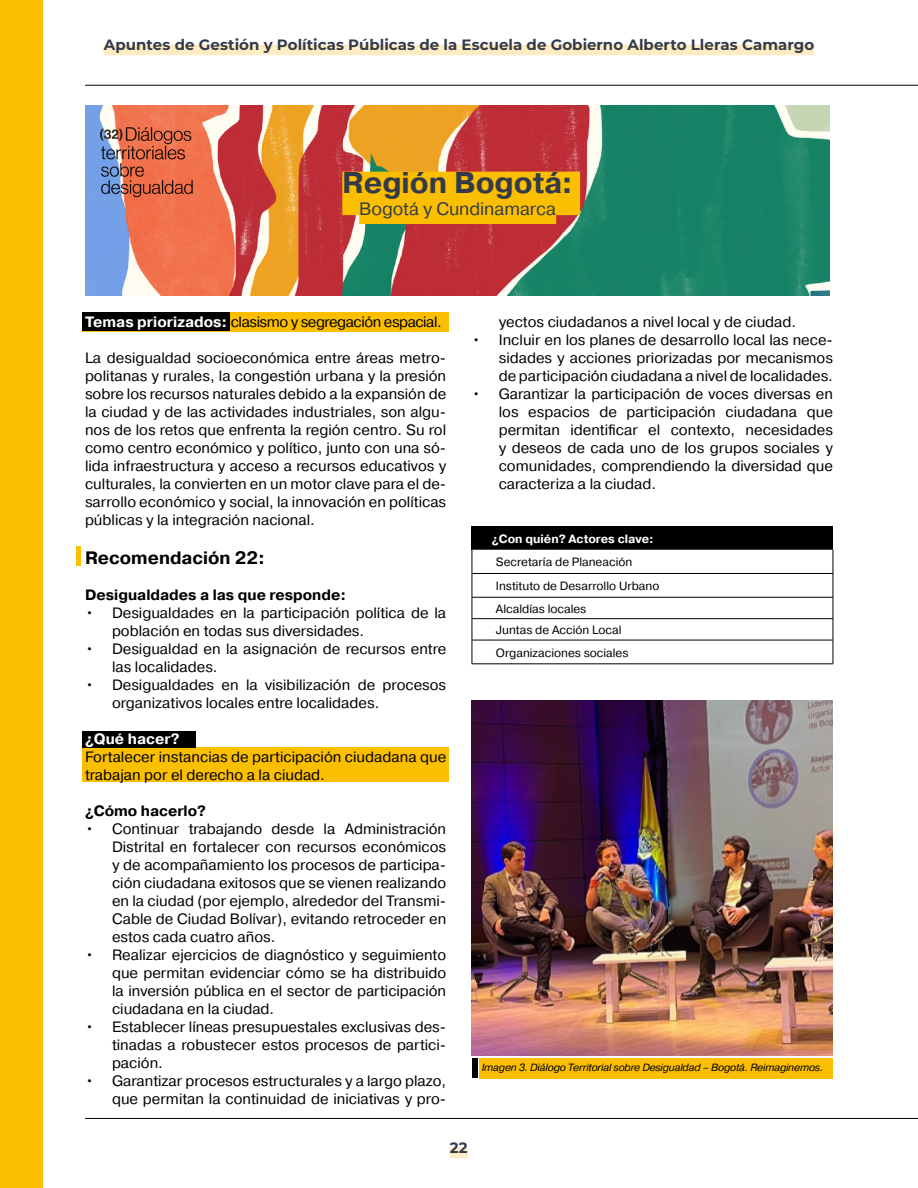
<style>
.page{position:relative;width:918px;height:1188px;background:#fff}
.page>*{position:absolute;margin:0;border:0;box-sizing:border-box;transform-origin:0 0}
.t1{font:700 30px "Pragmatica";letter-spacing:-.005em;color:#333b4b}
.t2{font:18px "Pragmatica";letter-spacing:-.005em;color:#333b4b}
.t3{font:700 18px "Pragmatica";color:#000}
.t4{font:15px/18px "Pragmatica";color:#000;text-align:justify}
.t5{font:700 15px "Montserrat";letter-spacing:.005em;color:#333b4b}
.t6{font:15px "Pragmatica";letter-spacing:-.03em;color:#000}
.t7{font:700 15px "Pragmatica";color:#000}
.t8{font:700 15px "Pragmatica";color:#fff}
.t9{font:12px/23.7px "Pragmatica";color:#000}
.t10{font:700 12px "Pragmatica";color:#fff}
.t11{font:italic 10.5px "Pragmatica";letter-spacing:-.02em;color:#000}
.s1{font-weight:700;color:#fff}
</style>
<div class="page">
<hr style="left:85px;top:1118px;width:833px;height:1px;background:#000">
<hr style="left:85px;top:85px;width:833px;height:1px;background:#000">
<div style="left:0;top:0;width:43px;height:1188px;background:#fbbf00"></div>
<div style="left:450px;top:1147px;width:18px;height:11px;background:#ffecc2"></div>
<div style="left:104px;top:45px;width:710px;height:10px;background:#ffecc2"></div>
<div style="left:82px;top:313px;width:366px;height:19px;background:#fbbf00"></div>
<div style="left:82px;top:313px;width:148px;height:18px;background:#000"></div>
<div style="left:82px;top:748px;width:366px;height:34px;background:#fbbf00"></div>
<div style="left:82px;top:732px;width:114px;height:16px;background:#000"></div>
<img style="left:85px;top:105px;width:745px;height:191px">
<div style="left:342px;top:172px;width:238px;height:43px;background:#fbbf00"></div>
<div style="left:359px;top:194px;width:197px;height:30px;background:#fbbf00"></div>
<img style="left:472px;top:700px;width:360px;height:355px">
<div style="left:472px;top:526px;width:361px;height:24px;background:#000"></div>
<svg style="left:472px;top:550px;width:362px;height:114px"></svg>
<hr style="left:472px;top:664px;width:361px;height:1px;background:#000">
<img style="left:99px;top:125px;width:96px;height:75px">
<hr style="left:77px;top:547px;width:4px;height:19px;background:#fbbf00">
<div style="left:479px;top:1058px;width:354px;height:20px;background:#fbbf00"></div>
<div style="left:472px;top:1058px;width:5px;height:20px;background:#000"></div>
<p class="t5" style="left:104px;top:34px;width:712px">Apuntes de Gestión y Políticas Públicas de la Escuela de Gobierno Alberto Lleras Camargo</p>
<h1 class="t1" style="left:342px;top:164px;width:232px">Región Bogotá:</h1>
<p class="t2" style="left:359px;top:198px;width:199px">Bogotá y Cundinamarca</p>
<p class="t6" style="left:85px;top:312px;width:358px"><span class="s1">Temas priorizados:</span> clasismo y segregación espacial.</p>
<p class="t4" style="left:85px;top:349px;width:363px">La desigualdad socioeconómica entre áreas metro&shy;politanas y rurales, la congestión urbana y la presión sobre los recursos naturales debido a la expansión de la ciudad y de las actividades industriales, son algu&shy;nos de los retos que enfrenta la región centro. Su rol como centro económico y político, junto con una só&shy;lida infraestructura y acceso a recursos educativos y culturales, la convierten en un motor clave para el de&shy;sarrollo económico y social, la innovación en políticas públicas y la integración nacional.</p>
<p class="t3" style="left:85px;top:547px;width:182px">Recomendación 22:</p>
<p class="t7" style="left:85px;top:586px;width:263px">Desigualdades a las que responde:</p>
<p class="t4" style="left:112px;top:605px;width:336px;text-indent:-27px">• Desigualdades en la participación política de la población en todas sus diversidades.</p>
<p class="t4" style="left:112px;top:641px;width:336px;text-indent:-27px">• Desigualdad en la asignación de recursos entre las localidades.</p>
<p class="t4" style="left:112px;top:677px;width:336px;text-indent:-27px">• Desigualdades en la visibilización de procesos organizativos locales entre localidades.</p>
<p class="t8" style="left:85px;top:730px;width:96px">¿Qué hacer?</p>
<p class="t4" style="left:85px;top:749px;width:363px">Fortalecer instancias de participación ciudadana que trabajan por el derecho a la ciudad.</p>
<p class="t7" style="left:85px;top:802px;width:122px">¿Cómo hacerlo?</p>
<p class="t4" style="left:112px;top:821px;width:336px;text-indent:-27px">• Continuar trabajando desde la Administración Distrital en fortalecer con recursos económicos y de acompañamiento los procesos de participa&shy;ción ciudadana exitosos que se vienen realizando en la ciudad (por ejemplo, alrededor del Transmi-Cable de Ciudad Bolívar), evitando retroceder en estos cada cuatro años.</p>
<p class="t4" style="left:112px;top:947px;width:336px;text-indent:-27px">• Realizar ejercicios de diagnóstico y seguimiento que permitan evidenciar cómo se ha distribuido la inversión pública en el sector de participación ciudadana en la ciudad.</p>
<p class="t4" style="left:112px;top:1019px;width:336px;text-indent:-27px">• Establecer líneas presupuestales exclusivas des&shy;tinadas a robustecer estos procesos de partici&shy;pación.</p>
<p class="t4" style="left:85px;top:1073px;width:363px;text-align:right">• Garantizar procesos estructurales y a largo plazo, que permitan la continuidad de iniciativas y pro-</p>
<p class="t4" style="left:499px;top:313px;width:299px">yectos ciudadanos a nivel local y de ciudad.</p>
<p class="t4" style="left:499px;top:331px;width:336px;text-indent:-27px">• Incluir en los planes de desarrollo local las nece&shy;sidades y acciones priorizadas por mecanismos de participación ciudadana a nivel de localidades.</p>
<p class="t4" style="left:499px;top:385px;width:336px;text-indent:-27px">• Garantizar la participación de voces diversas en los espacios de participación ciudadana que permitan identificar el contexto, necesidades y deseos de cada uno de los grupos sociales y comunidades, comprendiendo la diversidad que caracteriza a la ciudad.</p>
<p class="t10" style="left:492px;top:531px;width:163px">¿Con quién? Actores clave:</p>
<p class="t9" style="left:496px;top:551px;width:165px">Secretaría de Planeación<br>Instituto de Desarrollo Urbano</p>
<p class="t9" style="left:496px;top:598px;width:127px;line-height:21.5px">Alcaldías locales<br>Juntas de Acción Local</p>
<p class="t9" style="left:496px;top:641px;width:134px">Organizaciones sociales</p>
<p class="t11" style="left:482px;top:1061px;width:343px">Imagen 3. Diálogo Territorial sobre Desigualdad – Bogotá. Reimaginemos.</p>
<p class="t5" style="left:450px;top:1137px;width:19px">22</p>
</div>
